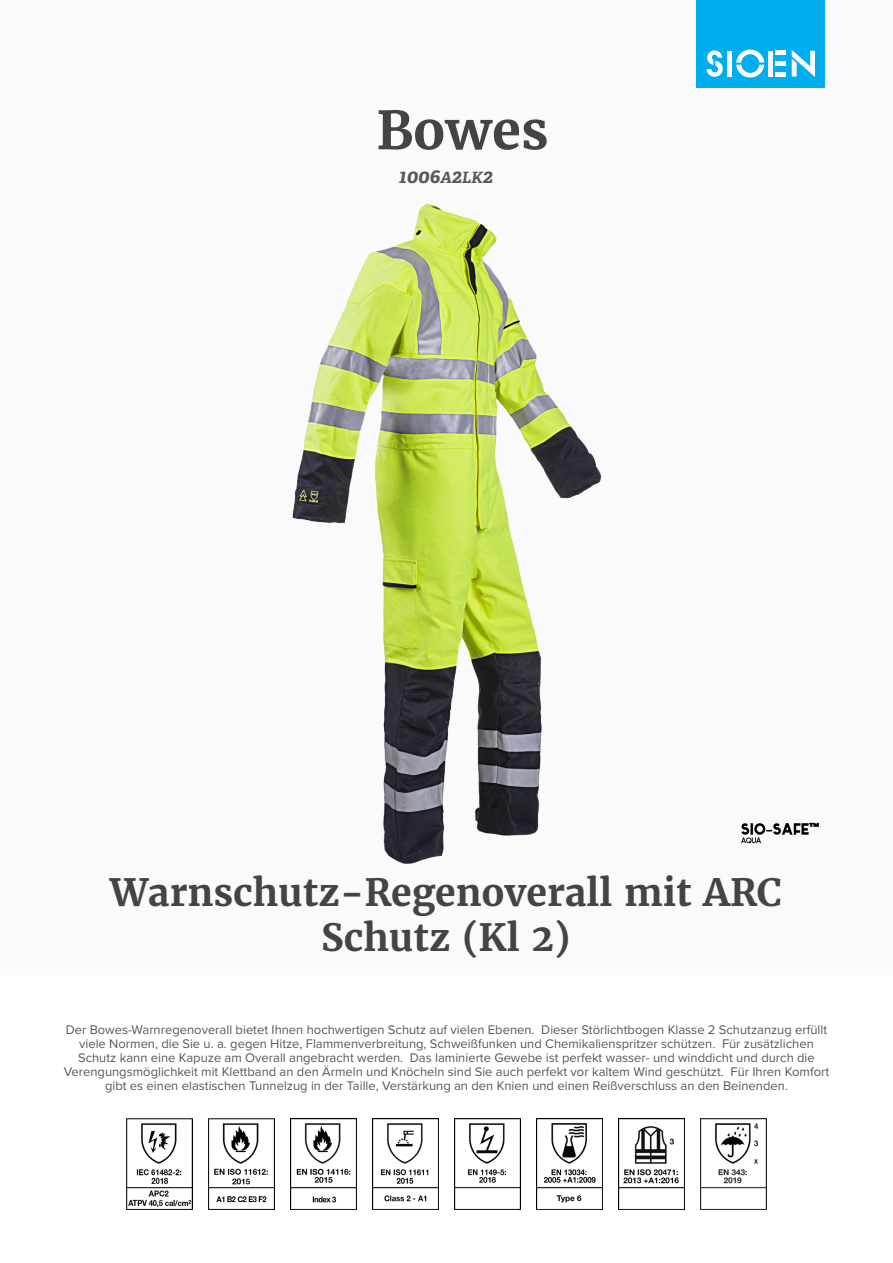
<style>
.page{position:relative;width:893px;height:1263px;background:#fff}
.page>*{position:absolute;margin:0;border:0;box-sizing:border-box;transform-origin:0 0}
.product_name{font:700 52.5px "Merriweather";color:#444}
.product_h2{font:700 37.5px/45px "Merriweather";color:#444;text-align:center}
.product_ref{font:italic 700 19.5px "Adelle";color:#57585a}
.product_description{font:12.9px/14.1px "Proxima Nova";color:#57585a;text-align:center}
.s1{font-size:15.6px}
</style>
<div class="page">
<div style="left:0;top:0;width:893px;height:974px;background:#fafafa"></div>
<div style="left:697px;top:0;width:128px;height:88px;background:#00aeef"></div>
<svg style="left:707px;top:50px;width:16px;height:27px"></svg>
<svg style="left:736px;top:50px;width:28px;height:28px"></svg>
<div style="left:727px;top:51px;width:5px;height:26px;background:#fff"></div>
<div style="left:768px;top:51px;width:5px;height:26px;background:#fff"></div>
<div style="left:775px;top:72px;width:11px;height:5px;background:#fff"></div>
<div style="left:775px;top:61px;width:11px;height:5px;background:#fff"></div>
<hr style="left:775px;top:51px;width:11px;height:4px;background:#fff">
<svg style="left:792px;top:50px;width:23px;height:27px"></svg>
<img style="left:741px;top:822px;width:78px;height:22px">
<img style="left:126px;top:1118px;width:67px;height:92px">
<img style="left:208px;top:1118px;width:66px;height:92px">
<img style="left:290px;top:1118px;width:66px;height:92px">
<img style="left:372px;top:1118px;width:66px;height:92px">
<img style="left:454px;top:1118px;width:67px;height:92px">
<img style="left:536px;top:1118px;width:67px;height:92px">
<img style="left:618px;top:1118px;width:67px;height:92px">
<img style="left:700px;top:1118px;width:67px;height:92px">
<img style="left:292px;top:203px;width:309px;height:661px">
<p class="product_name" style="left:376px;top:97px;width:174px">Bowes</p>
<p class="product_ref" style="left:399px;top:164px;width:95px">1006<span class="s1">A</span>2<span class="s1">LK</span>2</p>
<p class="product_h2" style="left:110px;top:869px;width:673px">Warnschutz-Regenoverall mit ARC<br>Schutz (Kl 2)</p>
<p class="product_description" style="left:64px;top:1022px;width:767px">Der Bowes-Warnregenoverall bietet Ihnen hochwertigen Schutz auf vielen Ebenen. Dieser Störlichtbogen Klasse 2 Schutzanzug erfüllt viele Normen, die Sie u. a. gegen Hitze, Flammenverbreitung, Schweißfunken und Chemikalienspritzer schützen. Für zusätzlichen Schutz kann eine Kapuze am Overall angebracht werden. Das laminierte Gewebe ist perfekt wasser- und winddicht und durch die Verengungsmöglichkeit mit Klettband an den Ärmeln und Knöcheln sind Sie auch perfekt vor kaltem Wind geschützt. Für Ihren Komfort gibt es einen elastischen Tunnelzug in der Taille, Verstärkung an den Knien und einen Reißverschluss an den Beinenden.</p>
</div>
